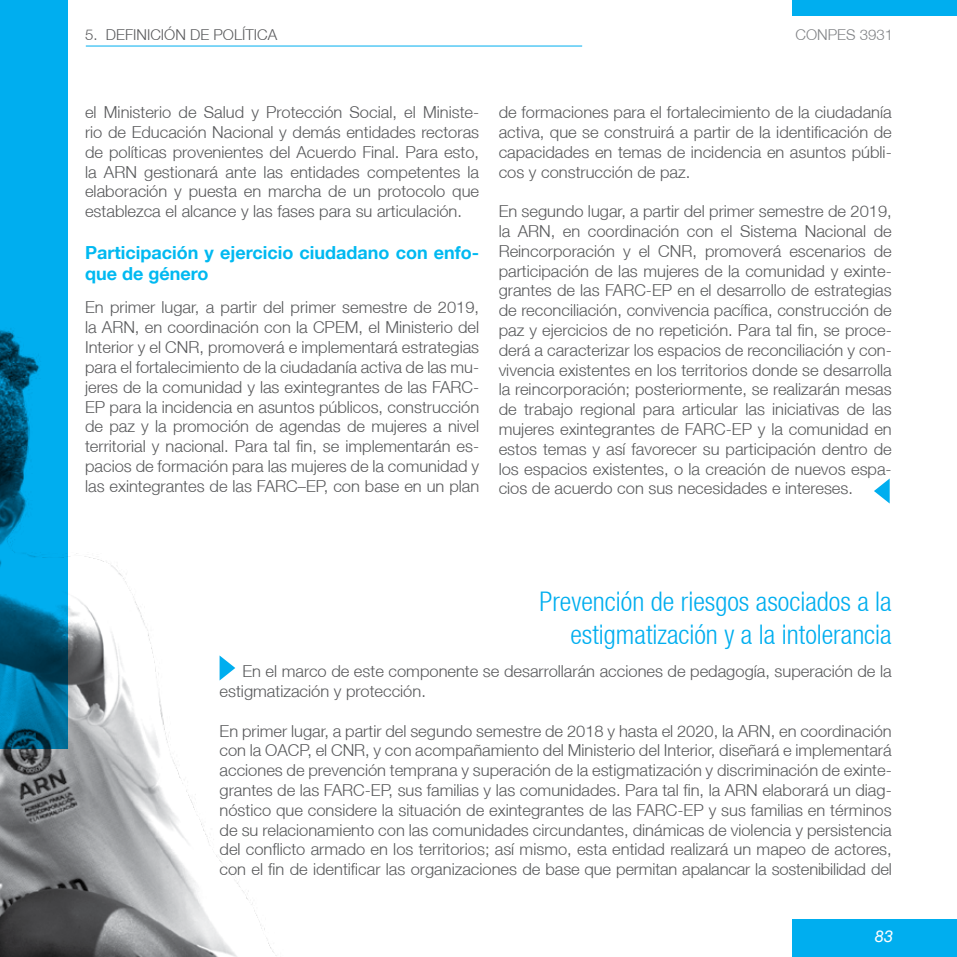
<style>
.page{position:relative;width:957px;height:957px;background:#fff}
.page>*{position:absolute;margin:0;border:0;box-sizing:border-box;transform-origin:0 0}
.t1{font:300 condensed 27px/32.4px "Helvetica Neue LT";color:#00aeef;text-align:right}
.t2{font:700 18px/21.6px "Helvetica Neue LT";color:#00b9f1}
.t3{font:300 16.5px/19.8px "Helvetica Neue LT";color:#58595b;text-align:justify}
.t4{font:italic 16.5px "Helvetica Neue LT";color:#fff}
.t5{font:300 15px "Helvetica Neue LT";color:#58595b}
.t6{font:300 15px "Helvetica Neue LT";color:#808285}
</style>
<div class="page">
<div style="left:792px;top:918px;width:165px;height:39px;background:#00aeef"></div>
<div style="left:792px;top:0;width:165px;height:16px;background:#00aeef"></div>
<hr style="left:86px;top:46px;width:496px;height:1px;background:#00aeef">
<img style="left:0;top:310px;width:277px;height:647px">
<svg style="left:0;top:0;width:67px;height:748px;background:#0095cd"></svg>
<svg style="left:874px;top:479px;width:15px;height:24px"></svg>
<svg style="left:220px;top:655px;width:15px;height:25px"></svg>
<p class="t5" style="left:85px;top:26px;width:193px">5. DEFINICIÓN DE POLÍTICA</p>
<p class="t6" style="left:795px;top:26px;width:99px">CONPES 3931</p>
<p class="t3" style="left:85px;top:102px;width:396px">el Ministerio de Salud y Protección Social, el Ministe&shy;rio de Educación Nacional y demás entidades rectoras de políticas provenientes del Acuerdo Final. Para esto, la ARN gestionará ante las entidades competentes la elaboración y puesta en marcha de un protocolo que establezca el alcance y las fases para su articulación.</p>
<p class="t2" style="left:85px;top:241px;width:396px">Participación y ejercicio ciudadano con enfo&shy;que de género</p>
<p class="t3" style="left:85px;top:297px;width:396px">En primer lugar, a partir del primer semestre de 2019, la ARN, en coordinación con la CPEM, el Ministerio del Interior y el CNR, promoverá e implementará estrategias para el fortalecimiento de la ciudadanía activa de las mu&shy;jeres de la comunidad y las exintegrantes de las FARC-EP para la incidencia en asuntos públicos, construcción de paz y la promoción de agendas de mujeres a nivel territorial y nacional. Para tal fin, se implementarán es&shy;pacios de formación para las mujeres de la comunidad y las exintegrantes de las FARC–EP, con base en un plan</p>
<p class="t3" style="left:499px;top:102px;width:395px">de formaciones para el fortalecimiento de la ciudadanía activa, que se construirá a partir de la identificación de capacidades en temas de incidencia en asuntos públi&shy;cos y construcción de paz.</p>
<p class="t3" style="left:499px;top:201px;width:395px">En segundo lugar, a partir del primer semestre de 2019, la ARN, en coordinación con el Sistema Nacional de Reincorporación y el CNR, promoverá escenarios de participación de las mujeres de la comunidad y exinte&shy;grantes de las FARC-EP en el desarrollo de estrategias de reconciliación, convivencia pacífica, construcción de paz y ejercicios de no repetición. Para tal fin, se proce&shy;derá a caracterizar los espacios de reconciliación y con&shy;vivencia existentes en los territorios donde se desarrolla la reincorporación; posteriormente, se realizarán mesas de trabajo regional para articular las iniciativas de las mujeres exintegrantes de FARC-EP y la comunidad en estos temas y así favorecer su participación dentro de los espacios existentes, o la creación de nuevos espa&shy;cios de acuerdo con sus necesidades e intereses.</p>
<h1 class="t1" style="left:539px;top:585px;width:354px">Prevención de riesgos asociados a la estigmatización y a la intolerancia</h1>
<p class="t3" style="left:220px;top:661px;width:673px;text-indent:23px">En el marco de este componente se desarrollarán acciones de pedagogía, superación de la estigmatización y protección.</p>
<p class="t3" style="left:220px;top:720px;width:674px">En primer lugar, a partir del segundo semestre de 2018 y hasta el 2020, la ARN, en coordinación con la OACP, el CNR, y con acompañamiento del Ministerio del Interior, diseñará e implementará acciones de prevención temprana y superación de la estigmatización y discriminación de exinte&shy;grantes de las FARC-EP, sus familias y las comunidades. Para tal fin, la ARN elaborará un diag&shy;nóstico que considere la situación de exintegrantes de las FARC-EP y sus familias en términos de su relacionamiento con las comunidades circundantes, dinámicas de violencia y persistencia del conflicto armado en los territorios; así mismo, esta entidad realizará un mapeo de actores, con el fin de identificar las organizaciones de base que permitan apalancar la sostenibilidad del</p>
<p class="t4" style="left:875px;top:926px;width:20px">83</p>
</div>
